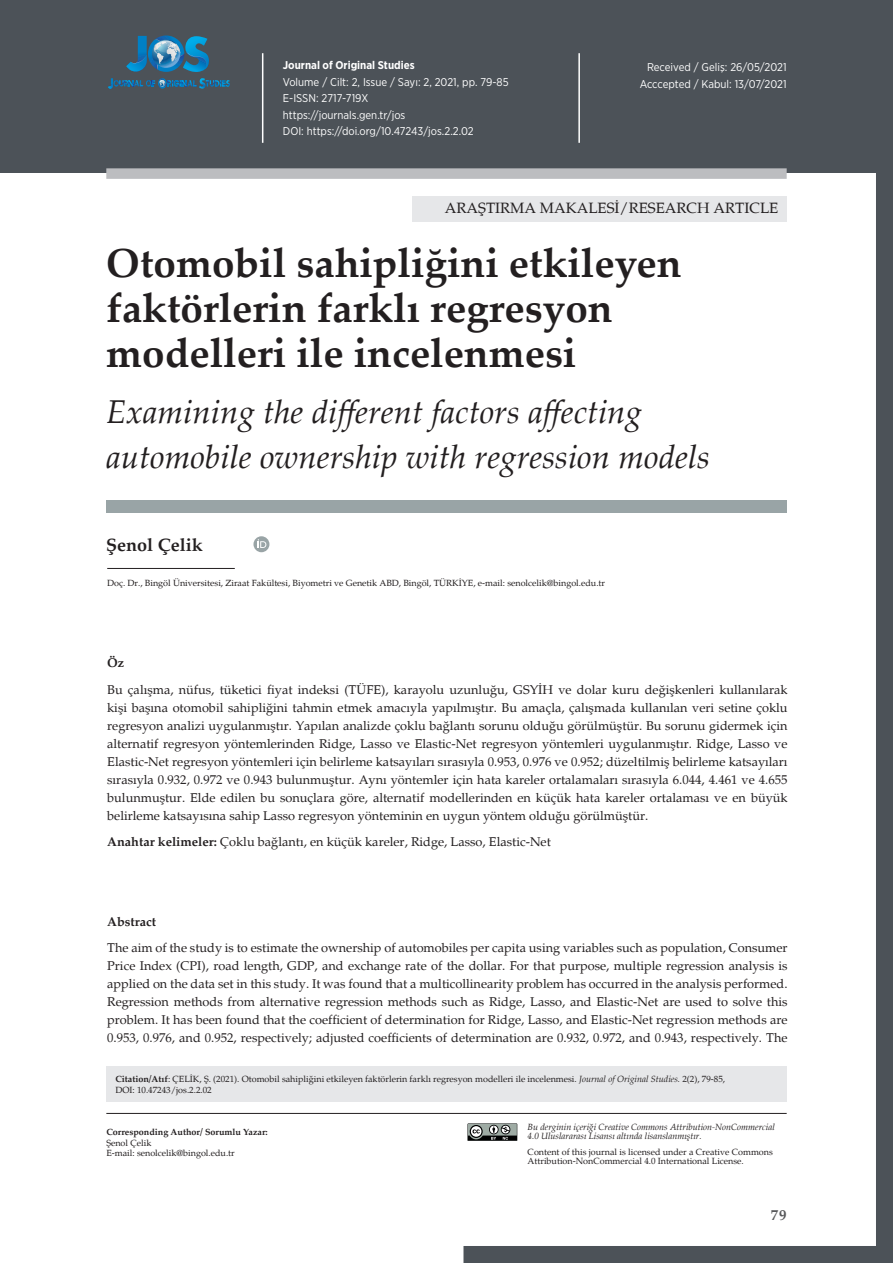
<style>
.page{position:relative;width:893px;height:1263px;background:#fff}
.page>*{position:absolute;margin:0;border:0;box-sizing:border-box;transform-origin:0 0}
.t1{font:700 40.5px/45px "Palatino Linotype";color:#231f20}
.t2{font:italic 33px/45px "Palatino Linotype";color:#231f20}
.t3{font:700 18px "Palatino";color:#231f20}
.t4{font:15px "Palatino";color:#231f20}
.t5{font:700 15px "Palatino";color:#57585a}
.t6{font:12.75px/18px "Palatino";color:#231f20;text-align:justify}
.t7{font:700 12.75px "Palatino";color:#231f20}
.t8{font:11.25px/16.5px "Gotham Narrow";color:#fff}
.t9{font:700 11.25px "Gotham Narrow";color:#fff}
.t10{font:9px/10.5px "Palatino";color:#231f20}
.t11{font:italic 9px/9px "Palatino";color:#231f20}
.t12{font:700 9px "Palatino";color:#231f20}
.s1{font-weight:700}
.s2{font-style:italic}
</style>
<div class="page">
<svg style="left:463px;top:173px;width:430px;height:1090px"></svg>
<div style="left:0;top:0;width:893px;height:173px;background:#4c5258"></div>
<hr style="left:262px;top:53px;width:1px;height:90px;background:#fff">
<hr style="left:578px;top:53px;width:2px;height:90px;background:#fff">
<div style="left:106px;top:168px;width:681px;height:11px;background:#bcbdc0"></div>
<svg style="left:108px;top:36px;width:122px;height:53px"></svg>
<hr style="left:106px;top:1113px;width:681px;height:1px;background:#231f20">
<svg style="left:467px;top:1123px;width:50px;height:18px"></svg>
<div style="left:412px;top:196px;width:375px;height:25px;background:#e6e7e9"></div>
<div style="left:106px;top:1066px;width:681px;height:35px;background:#e6e7e9"></div>
<div style="left:106px;top:500px;width:681px;height:13px;background:#99a4a6"></div>
<hr style="left:107px;top:568px;width:128px;height:1px;background:#231f20">
<svg style="left:253px;top:536px;width:16px;height:16px"></svg>
<svg style="left:258px;top:539px;width:8px;height:9px"></svg>
<p class="t9" style="left:283px;top:58px;width:133px">Journal of Original Studies</p>
<p class="t8" style="left:283px;top:73px;width:227px">Volume / Cilt: 2, Issue / Sayı: 2, 2021, pp. 79-85<br>E-ISSN: 2717-719X<br>https://journals.gen.tr/jos<br>DOI: https://doi.org/10.47243/jos.2.2.02</p>
<p class="t8" style="left:640px;top:59px;width:148px;text-align:right">Received / Geliş: 26/05/2021<br>Acccepted / Kabul: 13/07/2021</p>
<p class="t4" style="left:445px;top:199px;width:335px">ARAŞTIRMA MAKALESİ/RESEARCH ARTICLE</p>
<h1 class="t1" style="left:106px;top:239px;width:577px">Otomobil sahipliğini etkileyen faktörlerin farklı regresyon modelleri ile incelenmesi</h1>
<h2 class="t2" style="left:106px;top:388px;width:605px">Examining the different factors affecting automobile ownership with regression models</h2>
<h3 class="t3" style="left:106px;top:530px;width:98px">Şenol Çelik</h3>
<p class="t10" style="left:107px;top:578px;width:499px">Doç. Dr., Bingöl Üniversitesi, Ziraat Fakültesi, Biyometri ve Genetik ABD, Bingöl, TÜRKİYE, e-mail: senolcelik@bingol.edu.tr</p>
<p class="t7" style="left:107px;top:652px;width:18px">Öz</p>
<p class="t6" style="left:107px;top:681px;width:682px">Bu çalışma, nüfus, tüketici fiyat indeksi (TÜFE), karayolu uzunluğu, GSYİH ve dolar kuru değişkenleri kullanılarak kişi başına otomobil sahipliğini tahmin etmek amacıyla yapılmıştır. Bu amaçla, çalışmada kullanılan veri setine çoklu regresyon analizi uygulanmıştır. Yapılan analizde çoklu bağlantı sorunu olduğu görülmüştür. Bu sorunu gidermek için alternatif regresyon yöntemlerinden Ridge, Lasso ve Elastic-Net regresyon yöntemleri uygulanmıştır. Ridge, Lasso ve Elastic-Net regresyon yöntemleri için belirleme katsayıları sırasıyla 0.953, 0.976 ve 0.952; düzeltilmiş belirleme katsayıları sırasıyla 0.932, 0.972 ve 0.943 bulunmuştur. Aynı yöntemler için hata kareler ortalamaları sırasıyla 6.044, 4.461 ve 4.655 bulunmuştur. Elde edilen bu sonuçlara göre, alternatif modellerinden en küçük hata kareler ortalaması ve en büyük belirleme katsayısına sahip Lasso regresyon yönteminin en uygun yöntem olduğu görülmüştür.</p>
<p class="t6" style="left:107px;top:833px;width:445px"><span class="s1">Anahtar kelimeler:</span> Çoklu bağlantı, en küçük kareler, Ridge, Lasso, Elastic-Net</p>
<p class="t7" style="left:107px;top:910px;width:50px">Abstract</p>
<p class="t6" style="left:107px;top:939px;width:682px">The aim of the study is to estimate the ownership of automobiles per capita using variables such as population, Consumer Price Index (CPI), road length, GDP, and exchange rate of the dollar. For that purpose, multiple regression analysis is applied on the data set in this study. It was found that a multicollinearity problem has occurred in the analysis performed.<br>Regression methods from alternative regression methods such as Ridge, Lasso, and Elastic-Net are used to solve this problem. It has been found that the coefficient of determination for Ridge, Lasso, and Elastic-Net regression methods are 0.953, 0.976, and 0.952, respectively; adjusted coefficients of determination are 0.932, 0.972, and 0.943, respectively. The</p>
<p class="t10" style="left:115px;top:1074px;width:611px"><span class="s1">Citation/Atıf</span>: ÇELİK, Ş. (2021). Otomobil sahipliğini etkileyen faktörlerin farklı regresyon modelleri ile incelenmesi. <span class="s2">Journal of Original Studies.</span> 2(2), 79-85,<br>DOI: 10.47243/jos.2.2.02</p>
<p class="t12" style="left:106px;top:1124px;width:163px">Corresponding Author/ Sorumlu Yazar:</p>
<p class="t10" style="left:106px;top:1137px;width:130px">Şenol Çelik<br>E-mail: senolcelik@bingol.edu.tr</p>
<p class="t11" style="left:528px;top:1123px;width:249px">Bu derginin içeriği Creative Commons Attribution-NonCommercial<br>4.0 Uluslararası Lisansı altında lisanslanmıştır.</p>
<p class="t10" style="left:528px;top:1147px;width:247px;line-height:9px">Content of this journal is licensed under a Creative Commons<br>Attribution-NonCommercial 4.0 International License.</p>
<p class="t5" style="left:771px;top:1202px;width:17px">79</p>
</div>
